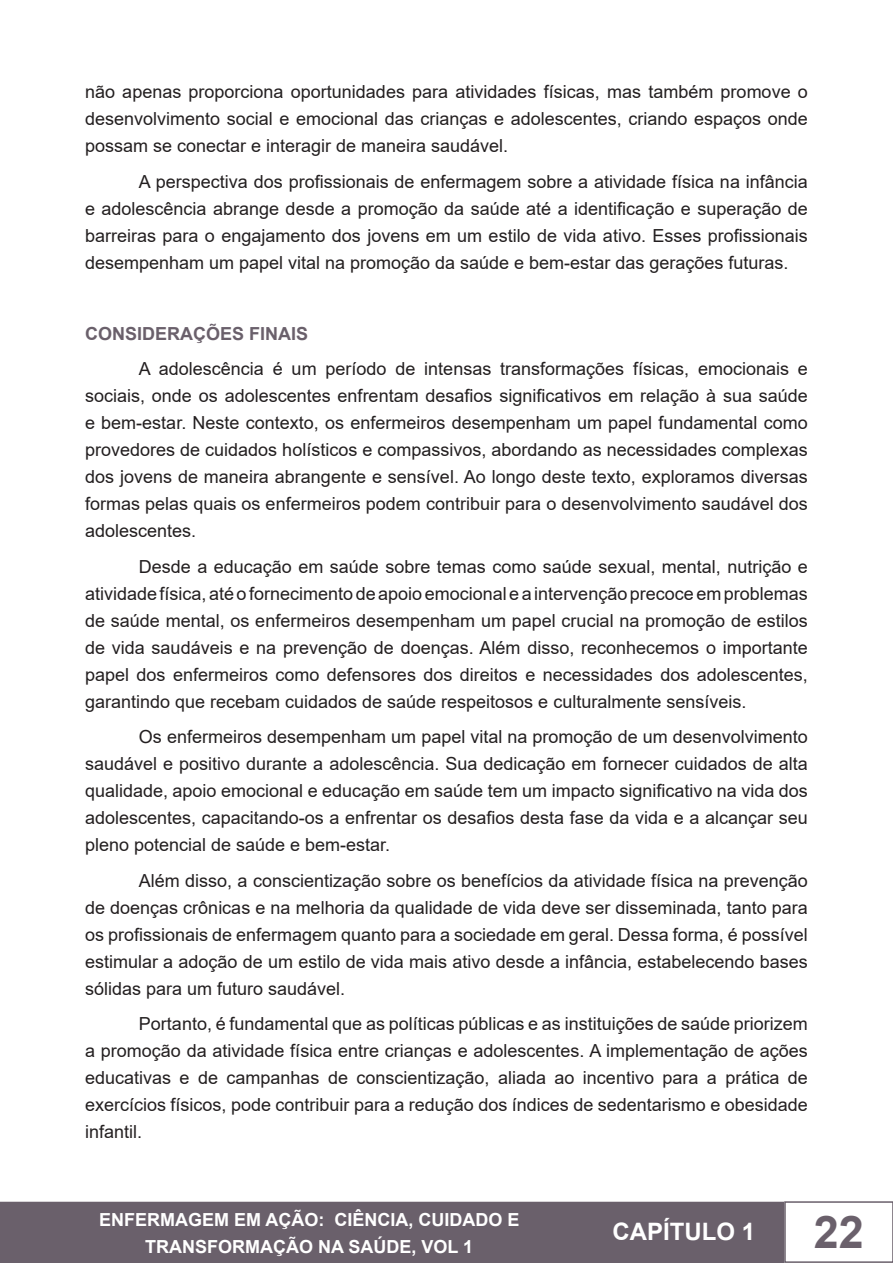
<style>
.page{position:relative;width:893px;height:1263px;background:#fff}
.page>*{position:absolute;margin:0;border:0;box-sizing:border-box;transform-origin:0 0}
.t1{font:700 45px "Arial";color:#6a606b}
.t2{font:700 24px "Arial";color:#fff}
.t3{font:18px/27px "Arial";color:#231f20;text-align:justify}
.t4{font:700 18px/27px "Arial";color:#fff;text-align:center}
.Título_1{font:700 18px "Arial";color:#6a606b}
</style>
<div class="page">
<div style="left:1px;top:1202px;width:782px;height:60px;background:#6a606b"></div>
<div style="left:0;top:1202px;width:784px;height:61px;border:2px solid #6a606b"></div>
<div style="left:784px;top:1201px;width:109px;height:62px;border:2px solid #6a606b"></div>
<p class="t3" style="left:85px;top:78px;width:724px">não apenas proporciona oportunidades para atividades físicas, mas também promove o desenvolvimento social e emocional das crianças e adolescentes, criando espaços onde possam se conectar e interagir de maneira saudável.</p>
<p class="t3" style="left:85px;top:168px;width:724px;text-indent:54px">A perspectiva dos profissionais de enfermagem sobre a atividade física na infância e adolescência abrange desde a promoção da saúde até a identificação e superação de barreiras para o engajamento dos jovens em um estilo de vida ativo. Esses profissionais desempenham um papel vital na promoção da saúde e bem-estar das gerações futuras.</p>
<p class="Título_1" style="left:85px;top:321px;width:225px">CONSIDERAÇÕES FINAIS</p>
<p class="t3" style="left:85px;top:355px;width:724px;text-indent:54px">A adolescência é um período de intensas transformações físicas, emocionais e sociais, onde os adolescentes enfrentam desafios significativos em relação à sua saúde e bem-estar. Neste contexto, os enfermeiros desempenham um papel fundamental como provedores de cuidados holísticos e compassivos, abordando as necessidades complexas dos jovens de maneira abrangente e sensível. Ao longo deste texto, exploramos diversas formas pelas quais os enfermeiros podem contribuir para o desenvolvimento saudável dos adolescentes.</p>
<p class="t3" style="left:85px;top:553px;width:724px;text-indent:54px">Desde a educação em saúde sobre temas como saúde sexual, mental, nutrição e atividade física, até o fornecimento de apoio emocional e a intervenção precoce em problemas de saúde mental, os enfermeiros desempenham um papel crucial na promoção de estilos de vida saudáveis e na prevenção de doenças. Além disso, reconhecemos o importante papel dos enfermeiros como defensores dos direitos e necessidades dos adolescentes, garantindo que recebam cuidados de saúde respeitosos e culturalmente sensíveis.</p>
<p class="t3" style="left:85px;top:723px;width:724px;text-indent:54px">Os enfermeiros desempenham um papel vital na promoção de um desenvolvimento saudável e positivo durante a adolescência. Sua dedicação em fornecer cuidados de alta qualidade, apoio emocional e educação em saúde tem um impacto significativo na vida dos adolescentes, capacitando-os a enfrentar os desafios desta fase da vida e a alcançar seu pleno potencial de saúde e bem-estar.</p>
<p class="t3" style="left:85px;top:867px;width:724px;text-indent:54px">Além disso, a conscientização sobre os benefícios da atividade física na prevenção de doenças crônicas e na melhoria da qualidade de vida deve ser disseminada, tanto para os profissionais de enfermagem quanto para a sociedade em geral. Dessa forma, é possível estimular a adoção de um estilo de vida mais ativo desde a infância, estabelecendo bases sólidas para um futuro saudável.</p>
<p class="t3" style="left:85px;top:1010px;width:724px;text-indent:54px">Portanto, é fundamental que as políticas públicas e as instituições de saúde priorizem a promoção da atividade física entre crianças e adolescentes. A implementação de ações educativas e de campanhas de conscientização, aliada ao incentivo para a prática de exercícios físicos, pode contribuir para a redução dos índices de sedentarismo e obesidade infantil.</p>
<p class="t4" style="left:99px;top:1206px;width:422px">ENFERMAGEM EM AÇÃO: CIÊNCIA, CUIDADO E<br>TRANSFORMAÇÃO NA SAÚDE, VOL 1</p>
<h2 class="t2" style="left:612px;top:1215px;width:144px">CAPÍTULO 1</h2>
<h1 class="t1" style="left:814px;top:1201px;width:52px">22</h1>
</div>
